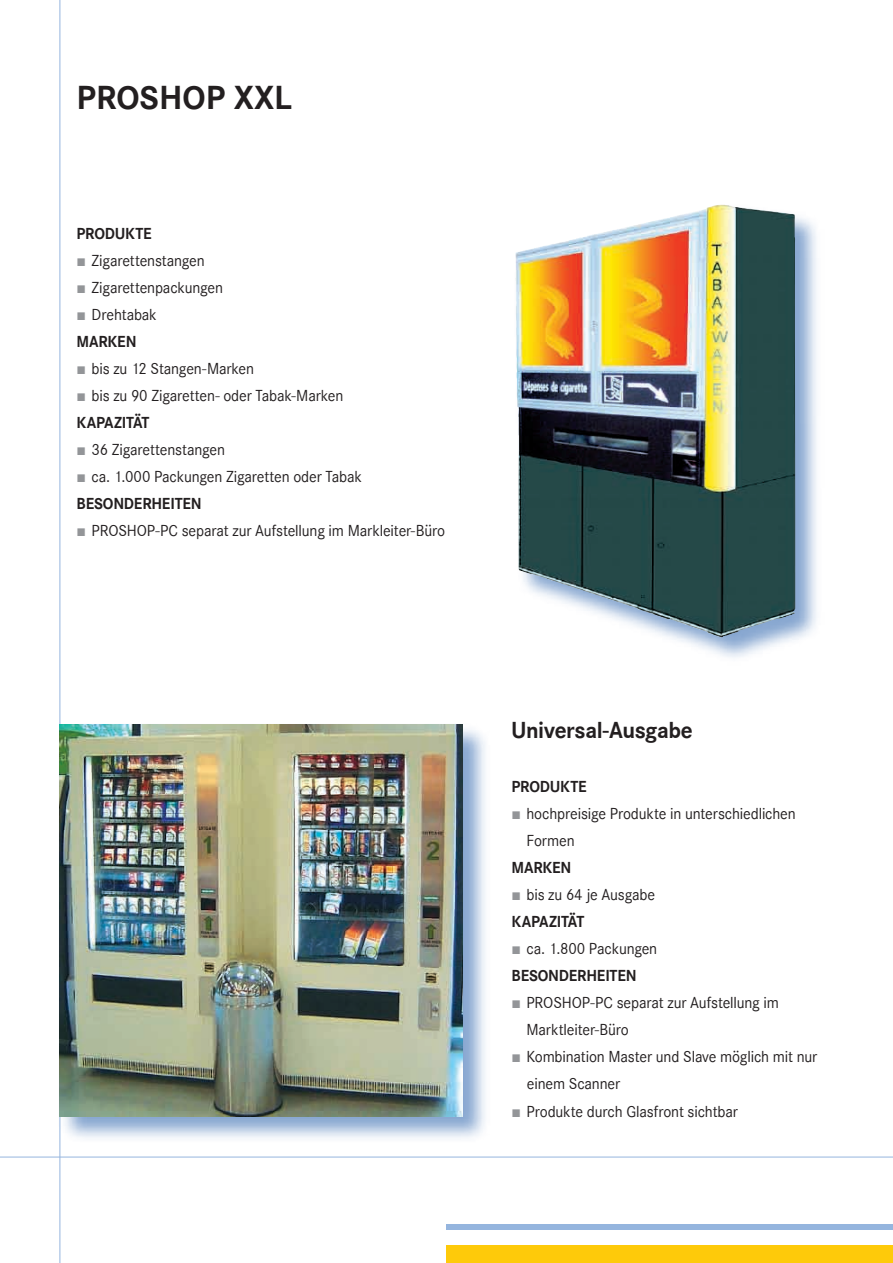
<style>
.page{position:relative;width:893px;height:1263px;background:#fff}
.page>*{position:absolute;margin:0;border:0;box-sizing:border-box;transform-origin:0 0}
.t1{font:500 34.5px "Corporate S Bold";color:#231f20}
.t2{font:500 24px "Corporate S Bold";letter-spacing:-.02em;color:#231f20;scale:.96 1}
.t3{font:500 16.5px/27px "Corporate S Regular";letter-spacing:-.01em;color:#231f20;scale:.96 1}
.t4{font:500 16.5px "Corporate S Bold";letter-spacing:-.015em;color:#231f20;scale:.96 1}
.s1{font-family:"Arial";font-weight:400;color:#939598}
</style>
<div class="page">
<div style="left:446px;top:1245px;width:447px;height:18px;background:#feca0a"></div>
<div style="left:446px;top:1224px;width:447px;height:6px;background:#95b5de"></div>
<hr style="left:60px;top:0;width:1px;height:1263px;background:#95b5de">
<hr style="left:0;top:1157px;width:893px;height:1px;background:#95b5de">
<div style="left:512px;top:201px;width:313px;height:465px;background:#0d4da1;opacity:.5"></div>
<img style="left:517px;top:407px;width:278px;height:231px">
<div style="left:58px;top:723px;width:432px;height:422px;background:#0d4da1;opacity:.5"></div>
<img style="left:60px;top:725px;width:403px;height:391px">
<h1 class="t1" style="left:77px;top:78px;width:217px">PROSHOP XXL</h1>
<p class="t4" style="left:77px;top:224px;width:80px">PRODUKTE</p>
<p class="t3" style="left:76px;top:247px;width:135px"><span class="s1">■</span> Zigarettenstangen</p>
<p class="t3" style="left:76px;top:274px;width:154px"><span class="s1">■</span> Zigarettenpackungen</p>
<p class="t3" style="left:76px;top:301px;width:85px"><span class="s1">■</span> Drehtabak</p>
<p class="t4" style="left:77px;top:332px;width:64px">MARKEN</p>
<p class="t3" style="left:76px;top:355px;width:187px"><span class="s1">■</span> bis zu 12 Stangen-Marken</p>
<p class="t3" style="left:76px;top:382px;width:280px"><span class="s1">■</span> bis zu 90 Zigaretten- oder Tabak-Marken</p>
<p class="t4" style="left:77px;top:413px;width:77px">KAPAZITÄT</p>
<p class="t3" style="left:76px;top:436px;width:156px"><span class="s1">■</span> 36 Zigarettenstangen</p>
<p class="t3" style="left:76px;top:463px;width:299px"><span class="s1">■</span> ca. 1.000 Packungen Zigaretten oder Tabak</p>
<p class="t4" style="left:77px;top:494px;width:132px">BESONDERHEITEN</p>
<p class="t3" style="left:76px;top:517px;width:385px"><span class="s1">■</span> PROSHOP-PC separat zur Aufstellung im Markleiter-Büro</p>
<h2 class="t2" style="left:511px;top:717px;width:190px">Universal-Ausgabe</h2>
<p class="t4" style="left:512px;top:777px;width:80px">PRODUKTE</p>
<p class="t3" style="left:526px;top:801px;width:282px;text-indent:-15px"><span class="s1">■</span> hochpreisige Produkte in unterschiedlichen<br>Formen</p>
<p class="t4" style="left:512px;top:858px;width:64px">MARKEN</p>
<p class="t3" style="left:511px;top:882px;width:151px"><span class="s1">■</span> bis zu 64 je Ausgabe</p>
<p class="t4" style="left:512px;top:912px;width:77px">KAPAZITÄT</p>
<p class="t3" style="left:511px;top:936px;width:153px"><span class="s1">■</span> ca. 1.800 Packungen</p>
<p class="t4" style="left:512px;top:966px;width:132px">BESONDERHEITEN</p>
<p class="t3" style="left:526px;top:990px;width:265px;text-indent:-15px"><span class="s1">■</span> PROSHOP-PC separat zur Aufstellung im<br>Marktleiter-Büro</p>
<p class="t3" style="left:527px;top:1044px;width:304px;text-indent:-15px"><span class="s1">■</span> Kombination Master und Slave möglich mit nur einem Scanner</p>
<p class="t3" style="left:511px;top:1098px;width:237px"><span class="s1">■</span> Produkte durch Glasfront sichtbar</p>
</div>
